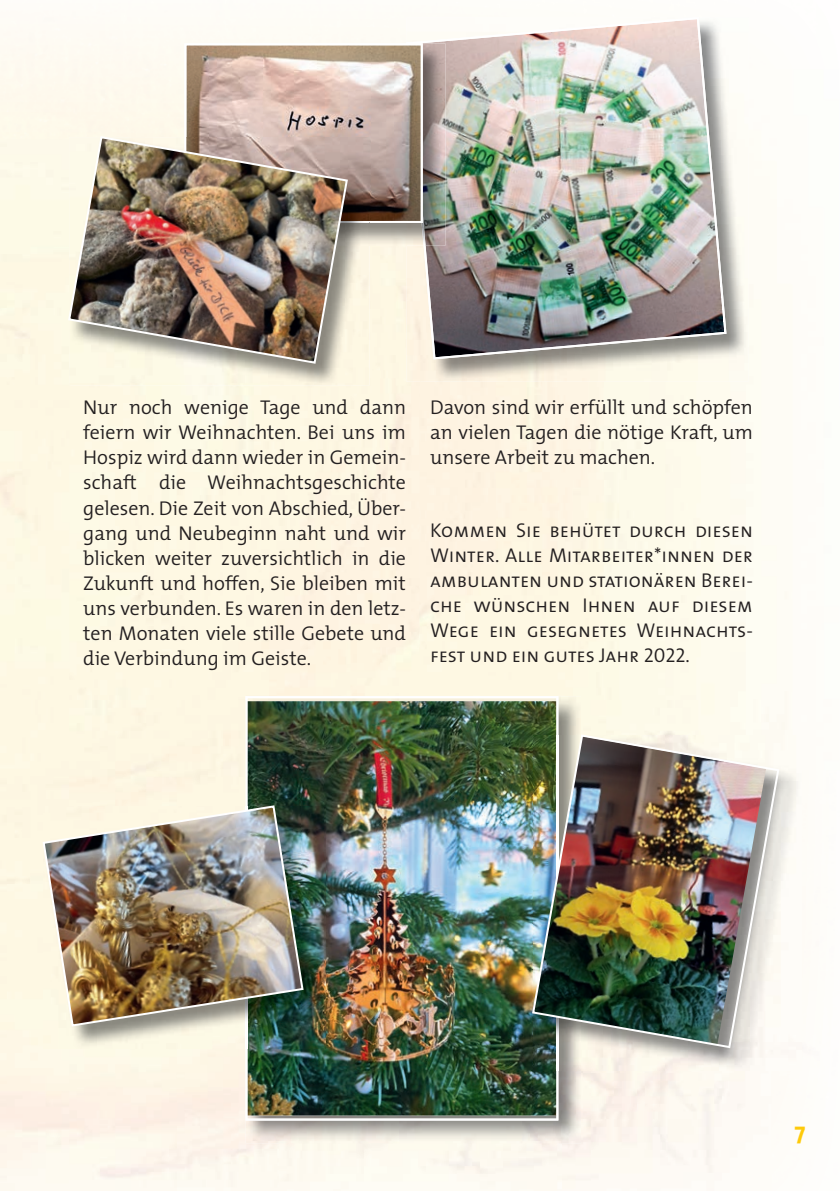
<style>
.page{position:relative;width:840px;height:1191px;background:#fff}
.page>*{position:absolute;margin:0;border:0;box-sizing:border-box;transform-origin:0 0}
.t1{font:700 24px "The Sans";color:#feca0a}
.t2{font:300 20px/25px "The Mix";color:#231f20;text-align:justify}
.t3{font:20px/25px "The Mix Semi Light Caps";color:#231f20;text-align:justify}
</style>
<div class="page">
<img style="left:245px;top:696px;width:335px;height:447px">
<img style="left:245px;top:696px;width:313px;height:424px">
<img style="left:406px;top:18px;width:342px;height:363px">
<img style="left:405px;top:17px;width:321px;height:342px">
<img style="left:533px;top:735px;width:267px;height:335px">
<img style="left:530px;top:733px;width:250px;height:316px">
<img style="left:44px;top:806px;width:281px;height:242px">
<img style="left:41px;top:804px;width:263px;height:223px">
<img style="left:369px;top:223px;width:52px;height:22px">
<img style="left:422px;top:43px;width:23px;height:202px">
<img style="left:421px;top:213px;width:4px;height:32px">
<svg style="left:184px;top:43px;width:238px;height:180px;background:#c3ada2"></svg>
<img style="left:69px;top:223px;width:300px;height:162px">
<img style="left:349px;top:137px;width:20px;height:86px">
<img style="left:67px;top:135px;width:282px;height:230px">
<p class="t2" style="left:83px;top:394px;width:324px">Nur noch wenige Tage und dann feiern wir Weihnachten. Bei uns im Hospiz wird dann wieder in Gemein&shy;schaft die Weihnachtsgeschichte gelesen. Die Zeit von Abschied, Über&shy;gang und Neubeginn naht und wir blicken weiter zuversichtlich in die Zukunft und hoffen, Sie bleiben mit uns verbunden. Es waren in den letz&shy;ten Monaten viele stille Gebete und die Verbindung im Geiste.</p>
<p class="t2" style="left:430px;top:394px;width:324px">Davon sind wir erfüllt und schöpfen an vielen Tagen die nötige Kraft, um unsere Arbeit zu machen.</p>
<p class="t3" style="left:430px;top:517px;width:324px">Kommen Sie behütet durch diesen Winter. Alle Mitarbeiter*innen der ambulanten und stationären Berei&shy;che wünschen Ihnen auf diesem Wege ein gesegnetes Weihnachts&shy;fest und ein gutes Jahr 2022.</p>
<p class="t1" style="left:794px;top:1110px;width:12px">7</p>
</div>
